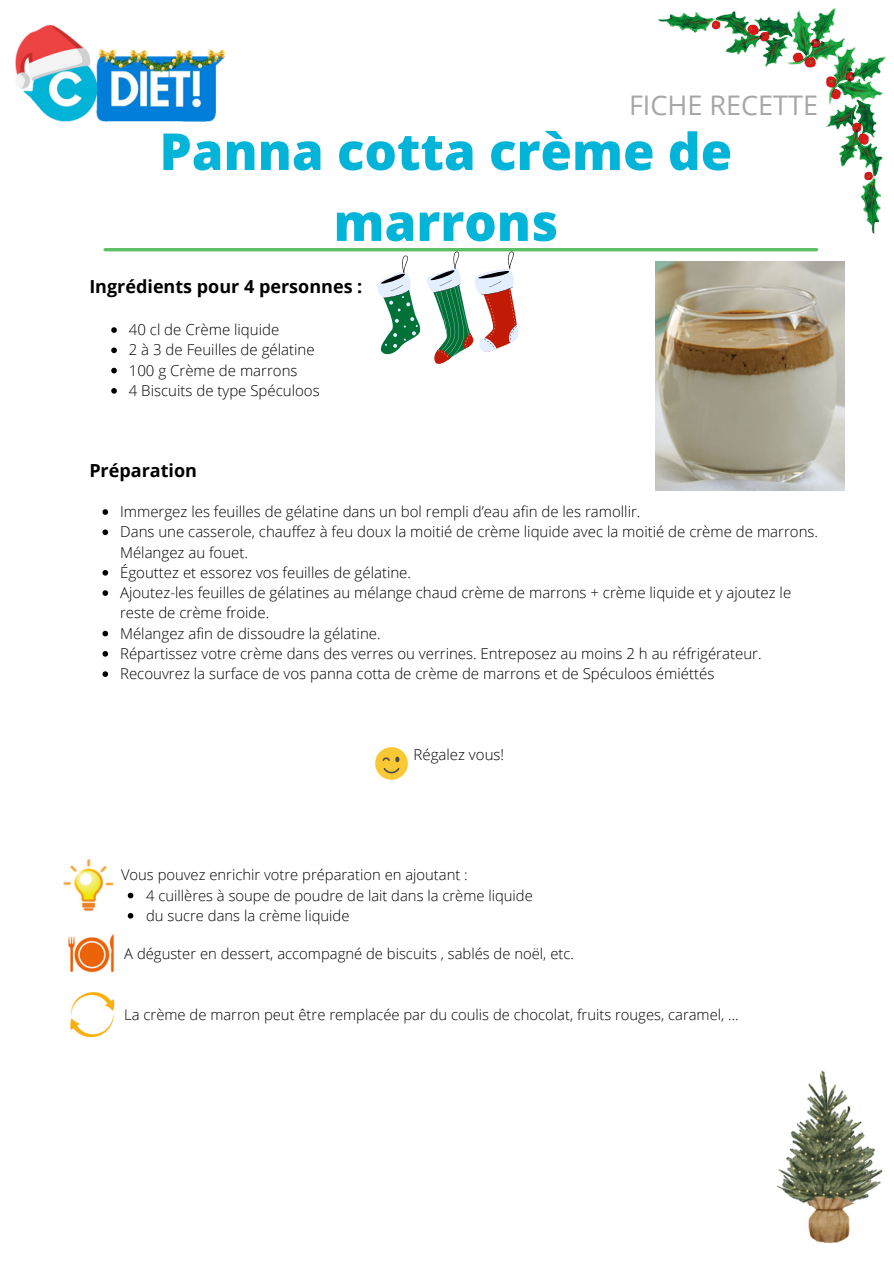
<style>
.page{position:relative;width:894px;height:1264px;background:#fff}
.page>*{position:absolute;margin:0;border:0;box-sizing:border-box;transform-origin:0 0}
.t1{font:800 51px/70.8px "Open Sans";color:#02b4d8;text-align:center}
.t2{font:27px "Open Sans";color:#a6a6a6}
.t3{font:700 18px "Open Sans";color:#000}
.t4{font:300 15px/20.2px "Open Sans";color:#000}
.t5{font:300 14.85px "Open Sans";color:#000}
</style>
<div class="page">
<svg style="left:375px;top:747px;width:33px;height:32px"></svg>
<hr style="left:105px;top:248px;width:711px;height:3px;background:#59c064">
<img style="left:63px;top:859px;width:51px;height:52px">
<svg style="left:128px;top:892px;width:5px;height:6px"></svg>
<svg style="left:128px;top:913px;width:5px;height:5px"></svg>
<img style="left:68px;top:934px;width:46px;height:39px">
<img style="left:70px;top:992px;width:45px;height:45px">
<img style="left:658px;top:8px;width:228px;height:226px">
<svg style="left:375px;top:251px;width:143px;height:113px"></svg>
<img style="left:776px;top:1070px;width:107px;height:174px">
<img style="left:15px;top:24px;width:211px;height:98px">
<img style="left:655px;top:262px;width:189px;height:228px">
<svg style="left:102px;top:509px;width:6px;height:6px"></svg>
<svg style="left:102px;top:529px;width:6px;height:6px"></svg>
<svg style="left:102px;top:570px;width:6px;height:5px"></svg>
<svg style="left:102px;top:590px;width:6px;height:6px"></svg>
<svg style="left:102px;top:630px;width:6px;height:6px"></svg>
<svg style="left:102px;top:651px;width:6px;height:5px"></svg>
<svg style="left:102px;top:671px;width:6px;height:6px"></svg>
<svg style="left:111px;top:327px;width:6px;height:6px"></svg>
<svg style="left:111px;top:347px;width:6px;height:6px"></svg>
<svg style="left:111px;top:368px;width:6px;height:5px"></svg>
<svg style="left:111px;top:388px;width:6px;height:5px"></svg>
<p class="t2" style="left:628px;top:86px;width:190px">FICHE RECETTE</p>
<p class="t1" style="left:159px;top:115px;width:574px">Panna cotta crème de marrons</p>
<p class="t3" style="left:89px;top:274px;width:274px">Ingrédients pour 4 personnes :</p>
<p class="t4" style="left:129px;top:319px;width:152px">40 cl de Crème liquide</p>
<p class="t4" style="left:129px;top:339px;width:187px">2 à 3 de Feuilles de gélatine</p>
<p class="t4" style="left:129px;top:360px;width:170px">100 g Crème de marrons</p>
<p class="t4" style="left:129px;top:380px;width:192px">4 Biscuits de type Spéculoos</p>
<p class="t3" style="left:89px;top:458px;width:109px">Préparation</p>
<p class="t4" style="left:120px;top:501px;width:521px">Immergez les feuilles de gélatine dans un bol rempli d’eau afin de les ramollir.</p>
<p class="t4" style="left:120px;top:521px;width:699px">Dans une casserole, chauffez à feu doux la moitié de crème liquide avec la moitié de crème de marrons.<br>Mélangez au fouet.</p>
<p class="t4" style="left:120px;top:562px;width:292px">Égouttez et essorez vos feuilles de gélatine.</p>
<p class="t4" style="left:120px;top:582px;width:672px">Ajoutez-les feuilles de gélatines au mélange chaud crème de marrons + crème liquide et y ajoutez le reste de crème froide.</p>
<p class="t4" style="left:120px;top:622px;width:262px">Mélangez afin de dissoudre la gélatine.</p>
<p class="t4" style="left:120px;top:643px;width:642px">Répartissez votre crème dans des verres ou verrines. Entreposez au moins 2 h au réfrigérateur.</p>
<p class="t4" style="left:120px;top:663px;width:595px">Recouvrez la surface de vos panna cotta de crème de marrons et de Spéculoos émiéttés</p>
<p class="t4" style="left:413px;top:744px;width:92px">Régalez vous!</p>
<p class="t5" style="left:121px;top:864px;width:348px">Vous pouvez enrichir votre préparation en ajoutant :</p>
<p class="t5" style="left:146px;top:884px;width:388px">4 cuillères à soupe de poudre de lait dans la crème liquide</p>
<p class="t5" style="left:146px;top:905px;width:205px">du sucre dans la crème liquide</p>
<p class="t5" style="left:124px;top:942px;width:451px">A déguster en dessert, accompagné de biscuits , sablés de noël, etc.</p>
<p class="t5" style="left:124px;top:1004px;width:615px">La crème de marron peut être remplacée par du coulis de chocolat, fruits rouges, caramel, ...</p>
</div>
